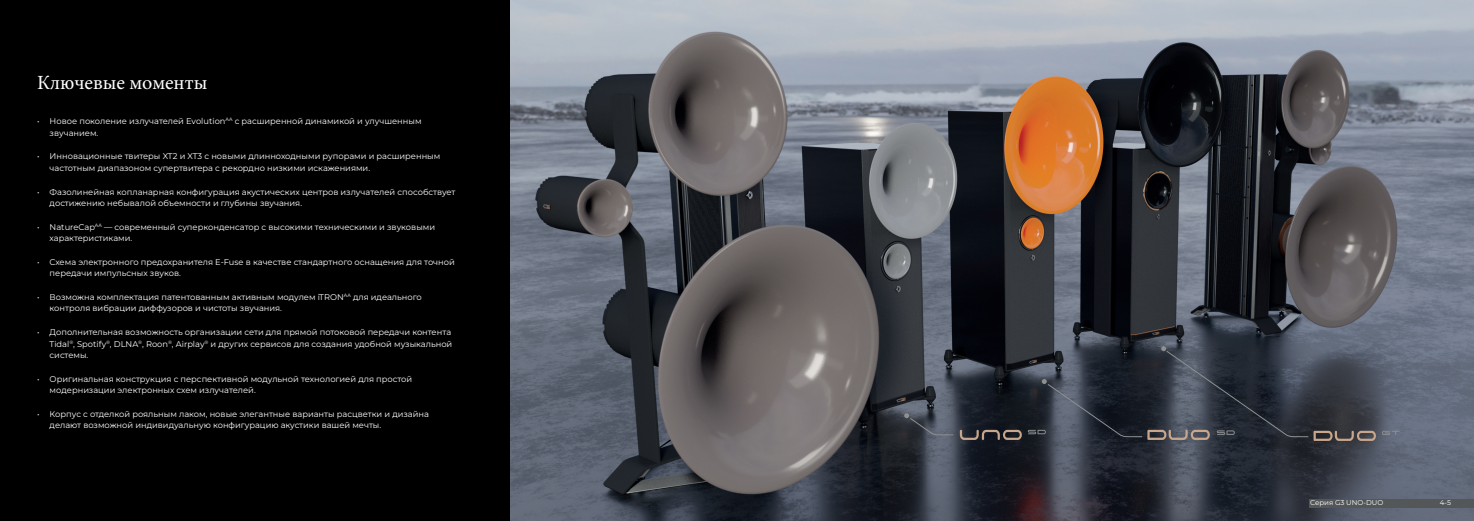
<style>
.page{position:relative;width:1474px;height:521px;background:#fff}
.page>*{position:absolute;margin:0;border:0;box-sizing:border-box;transform-origin:0 0}
.t1{font:20.12px "Minion Pro";color:#fff}
.t2{font:8.31px/11.4px "Montserrat";color:#fff}
.t3{font:7px "Montserrat";color:#fff}
</style>
<div class="page">
<div style="left:0;top:0;width:510px;height:521px;background:#000001"></div>
<img style="left:510px;top:0;width:963px;height:521px">
<div style="left:1309px;top:499px;width:164px;height:9px;background:#535758"></div>
<svg style="left:904px;top:413px;width:49px;height:23px"></svg>
<svg style="left:959px;top:430px;width:62px;height:10px"></svg>
<svg style="left:1381px;top:431px;width:18px;height:4px"></svg>
<svg style="left:1027px;top:346px;width:348px;height:95px;background:#363b45"></svg>
<h1 class="t1" style="left:37px;top:69px;width:172px">Ключевые моменты</h1>
<p class="t2" style="left:50px;top:115px;width:373px;text-indent:-12px">• Новое поколение излучателей Evolution<sup>AA</sup> с расширенной динамикой и улучшенным звучанием.</p>
<p class="t2" style="left:50px;top:150px;width:392px;text-indent:-12px">• Инновационные твитеры XT2 и XT3 с новыми длинноходными рупорами и расширенным частотным диапазоном супертвитера с рекордно низкими искажениями.</p>
<p class="t2" style="left:50px;top:186px;width:407px;text-indent:-12px">• Фазолинейная копланарная конфигурация акустических центров излучателей способствует достижению небывалой объемности и глубины звучания.</p>
<p class="t2" style="left:50px;top:221px;width:387px;text-indent:-12px">• NatureCap<sup>AA</sup> — современный суперконденсатор с высокими техническими и звуковыми характеристиками.</p>
<p class="t2" style="left:50px;top:256px;width:407px;text-indent:-12px">• Схема электронного предохранителя E-Fuse в качестве стандартного оснащения для точной передачи импульсных звуков.</p>
<p class="t2" style="left:50px;top:291px;width:373px;text-indent:-12px">• Возможна комплектация патентованным активным модулем iTRON<sup>AA</sup> для идеального контроля вибрации диффузоров и чистоты звучания.</p>
<p class="t2" style="left:50px;top:326px;width:404px;text-indent:-12px">• Дополнительная возможность организации сети для прямой потоковой передачи контента<br>Tidal<sup>®</sup>, Spotify<sup>®</sup>, DLNA<sup>®</sup>, Roon<sup>®</sup>, Airplay<sup>®</sup> и других сервисов для создания удобной музыкальной системы.</p>
<p class="t2" style="left:50px;top:373px;width:364px;text-indent:-12px">• Оригинальная конструкция с перспективной модульной технологией для простой модернизации электронных схем излучателей.</p>
<p class="t2" style="left:50px;top:408px;width:381px;text-indent:-12px">• Корпус с отделкой рояльным лаком, новые элегантные варианты расцветки и дизайна делают возможной индивидуальную конфигурацию акустики вашей мечты.</p>
<p class="t3" style="left:1310px;top:498px;width:75px">Серия G3 UNO-DUO</p>
<p class="t3" style="left:1439px;top:498px;width:13px">4-5</p>
</div>
